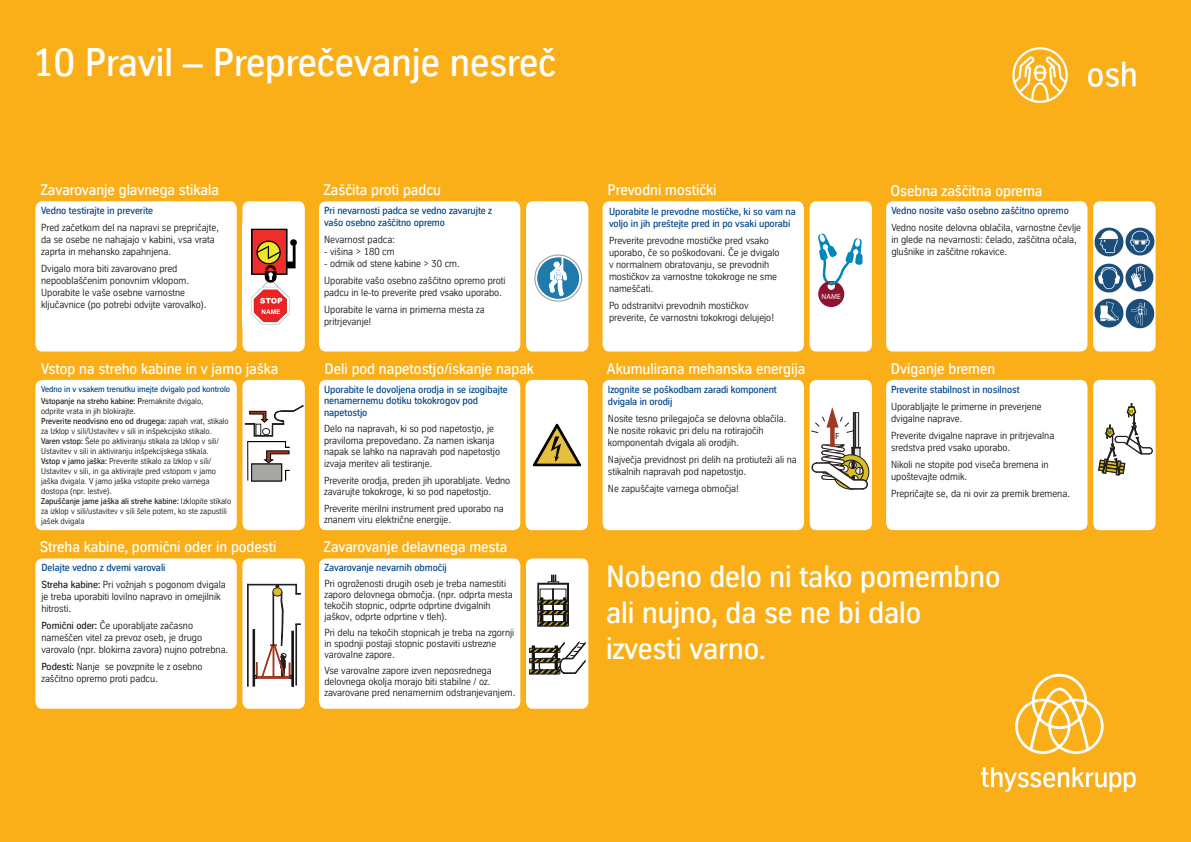
<style>
.page{position:relative;width:1191px;height:842px;background:#faaf18}
.page>*{position:absolute;margin:0;border:0;box-sizing:border-box;transform-origin:0 0}
.t1{font:500 39px "TK Type";color:#fff}
.t2{font:500 30px/36px "TK Type";color:#fff}
.t3{font:500 15px "TK Type";color:#fff}
.t4{font:10px/12px "TK Type";color:#231f20}
.t5{font:500 10px/12px "TK Type";color:#014588}
.t6{font:900 8.8px "Arial";color:#231f20;scale:1.04 1}
.t7{font:8.3px/10px "TK Type";color:#231f20}
.t8{font:500 8.3px/12.4px "TK Type";color:#014588}
.t9{font:7.5px "Myriad Pro";color:#fff}
.t10{font:900 4.9px "Arial";color:#231f20;scale:1.04 1}
.s1{color:#231f20}
.s2{font-weight:400;color:#231f20}
.s3{font-weight:500}
</style>
<div class="page">
<svg style="left:1093px;top:201px;width:62px;height:150px;background:#fdfcfa"></svg>
<div style="left:886px;top:201px;width:201px;height:150px;background:#fff;border-radius:7px"></div>
<img style="left:1094px;top:263px;width:29px;height:29px">
<img style="left:1125px;top:227px;width:29px;height:29px">
<img style="left:1094px;top:299px;width:29px;height:29px">
<img style="left:1125px;top:263px;width:29px;height:29px">
<img style="left:1094px;top:227px;width:29px;height:29px">
<img style="left:1125px;top:299px;width:29px;height:29px">
<svg style="left:242px;top:201px;width:63px;height:150px;background:#fefcf8"></svg>
<div style="left:35px;top:201px;width:202px;height:150px;background:#fff;border-radius:7px"></div>
<div style="left:319px;top:201px;width:201px;height:150px;background:#fff;border-radius:7px"></div>
<svg style="left:526px;top:201px;width:62px;height:150px;background:#e4eef2"></svg>
<div style="left:602px;top:201px;width:202px;height:150px;background:#fff;border-radius:7px"></div>
<svg style="left:809px;top:201px;width:63px;height:150px;background:#e9eaec"></svg>
<div style="left:525px;top:380px;width:63px;height:150px;background:#fff"></div>
<div style="left:319px;top:380px;width:201px;height:150px;background:#fff;border-radius:7px"></div>
<img style="left:532px;top:423px;width:49px;height:43px">
<div style="left:602px;top:380px;width:202px;height:150px;background:#fff;border-radius:7px"></div>
<svg style="left:809px;top:380px;width:63px;height:150px;background:#e6e2da"></svg>
<div style="left:886px;top:380px;width:201px;height:150px;background:#fff;border-radius:7px"></div>
<svg style="left:1093px;top:380px;width:62px;height:150px;background:#efede9"></svg>
<div style="left:35px;top:558px;width:202px;height:151px;background:#fff;border-radius:7px"></div>
<svg style="left:242px;top:558px;width:63px;height:151px;background:#e4deda"></svg>
<div style="left:35px;top:380px;width:202px;height:150px;background:#fff;border-radius:7px"></div>
<svg style="left:242px;top:380px;width:63px;height:150px;background:#eae8e5"></svg>
<div style="left:319px;top:558px;width:201px;height:151px;background:#fff;border-radius:7px"></div>
<svg style="left:526px;top:558px;width:62px;height:151px;background:#d9d8d4"></svg>
<svg style="left:1015px;top:674px;width:88px;height:80px"></svg>
<svg style="left:981px;top:767px;width:154px;height:25px"></svg>
<img style="left:1012px;top:47px;width:124px;height:56px">
<img style="left:243px;top:223px;width:59px;height:104px">
<h1 class="t1" style="left:33px;top:41px;width:525px">10 Pravil – Preprečevanje nesreč</h1>
<h3 class="t3" style="left:41px;top:182px;width:180px">Zavarovanje glavnega stikala</h3>
<h3 class="t3" style="left:324px;top:181px;width:119px">Zaščita proti padcu</h3>
<p class="t5" style="left:324px;top:205px;width:169px">Pri nevarnosti padca se vedno zavarujte z vašo osebno zaščitno opremo</p>
<p class="t4" style="left:324px;top:234px;width:73px">Nevarnost padca:</p>
<p class="t4" style="left:324px;top:246px;width:72px">- višina &gt; 180 cm</p>
<p class="t4" style="left:324px;top:255px;width:183px;line-height:17px">- odmik od stene kabine &gt; 30 cm.<br>Uporabite vašo osebno zaščitno opremo proti</p>
<p class="t4" style="left:324px;top:284px;width:179px;line-height:17px">padcu in le-to preverite pred vsako uporabo.<br>Uporabite le varna in primerna mesta za</p>
<p class="t4" style="left:324px;top:316px;width:49px">pritrjevanje!</p>
<p class="t5" style="left:41px;top:205px;width:114px">Vedno testirajte in preverite</p>
<p class="t4" style="left:41px;top:222px;width:179px">Pred začetkom del na napravi se prepričajte, da se osebe ne nahajajo v kabini, vsa vrata zaprta in mehansko zapahnjena.</p>
<p class="t4" style="left:41px;top:263px;width:167px">Dvigalo mora biti zavarovano pred nepooblaščenim ponovnim vklopom.<br>Uporabite le vaše osebne varnostne ključavnice (po potrebi odvijte varovalko).</p>
<h3 class="t3" style="left:607px;top:182px;width:110px">Prevodni mostički</h3>
<p class="t5" style="left:609px;top:205px;width:188px">Uporabite le prevodne mostičke, ki so vam na voljo in jih preštejte pred in po vsaki uporabi</p>
<p class="t4" style="left:609px;top:234px;width:172px">Preverite prevodne mostičke pred vsako uporabo, če so poškodovani. Če je dvigalo v normalnem obratovanju, se prevodnih mostičkov za varnostne tokokroge ne sme nameščati.</p>
<p class="t4" style="left:609px;top:299px;width:167px">Po odstranitvi prevodnih mostičkov preverite, če varnostni tokokrogi delujejo!</p>
<h3 class="t3" style="left:41px;top:360px;width:239px">Vstop na streho kabine in v jamo jaška</h3>
<p class="t8" style="left:41px;top:382px;width:190px">Vedno in v vsakem trenutku imejte dvigalo pod kontrolo<br><span class="s1">Vstopanje na streho kabine: P</span><span class="s2">remaknite dvigalo,</span></p>
<p class="t7" style="left:41px;top:406px;width:192px">odprite vrata in jih blokirajte.<br><span class="s3">Preverite neodvisno eno od drugega:</span> zapah vrat, stikalo za Izklop v sili/Ustavitev v sili in inšpekcijsko stikalo.<br><span class="s3">Varen vstop:</span> Šele po aktiviranju stikala za Izklop v sili/ Ustavitev v sili in aktiviranju inšpekcijskega stikala.<br><span class="s3">Vstop v jamo jaška:</span> Preverite stikalo za Izklop v sili/ Ustavitev v sili, in ga aktivirajte pred vstopom v jamo jaška dvigala. V jamo jaška vstopite preko varnega dostopa (npr. lestve).<br><span class="s3">Zapuščanje jame jaška ali strehe kabine:</span> Izklopite stikalo za izklop v sili/ustavitev v sili šele potem, ko ste zapustili jašek dvigala</p>
<h3 class="t3" style="left:324px;top:360px;width:211px">Deli pod napetostjo/iskanje napak</h3>
<h3 class="t3" style="left:607px;top:360px;width:200px">Akumulirana mehanska energija</h3>
<p class="t5" style="left:608px;top:383px;width:170px">Izognite se poškodbam zaradi komponent dvigala in orodij</p>
<p class="t4" style="left:608px;top:412px;width:180px">Nosite tesno prilegajoča se delovna oblačila.<br>Ne nosite rokavic pri delu na rotirajočih komponentah dvigala ali orodjih.</p>
<p class="t4" style="left:608px;top:453px;width:190px">Največja previdnost pri delih na protiuteži ali na stikalnih napravah pod napetostjo.</p>
<p class="t4" style="left:608px;top:482px;width:133px">Ne zapuščajte varnega območja!</p>
<p class="t5" style="left:324px;top:383px;width:185px;line-height:11.5px">Uporabite le dovoljena orodja in se izogibajte nenamernemu dotiku tokokrogov pod napetostjo</p>
<p class="t4" style="left:324px;top:423px;width:177px;line-height:11.7px">Delo na napravah, ki so pod napetostjo, je praviloma prepovedano. Za namen iskanja napak se lahko na napravah pod napetostjo izvaja meritev ali testiranje.</p>
<p class="t4" style="left:324px;top:474px;width:188px;line-height:11.5px">Preverite orodja, preden jih uporabljate. Vedno zavarujte tokokroge, ki so pod napetostjo.</p>
<p class="t4" style="left:324px;top:502px;width:181px;line-height:11.5px">Preverite merilni instrument pred uporabo na znanem viru električne energije.</p>
<p class="t9" style="left:821px;top:292px;width:21px">NAME</p>
<p class="t6" style="left:835px;top:430px;width:6px">F</p>
<h3 class="t3" style="left:890px;top:182px;width:153px">Osebna zaščitna oprema</h3>
<p class="t5" style="left:891px;top:205px;width:179px">Vedno nosite vašo osebno zaščitno opremo</p>
<p class="t4" style="left:891px;top:222px;width:191px">Vedno nosite delovna oblačila, varnostne čevlje in glede na nevarnosti: čelado, zaščitna očala, glušnike in zaščitne rokavice.</p>
<h3 class="t3" style="left:891px;top:361px;width:106px">Dviganje bremen</h3>
<p class="t5" style="left:891px;top:383px;width:130px">Preverite stabilnost in nosilnost</p>
<p class="t4" style="left:891px;top:400px;width:152px">Uporabljajte le primerne in preverjene dvigalne naprave.</p>
<p class="t4" style="left:891px;top:429px;width:165px">Preverite dvigalne naprave in pritrjevalna sredstva pred vsako uporabo.</p>
<p class="t4" style="left:891px;top:458px;width:159px">Nikoli ne stopite pod viseča bremena in upoštevajte odmik.</p>
<p class="t4" style="left:891px;top:487px;width:181px">Prepričajte se, da ni ovir za premik bremena.</p>
<h3 class="t3" style="left:40px;top:539px;width:238px">Streha kabine, pomični oder in podesti</h3>
<p class="t5" style="left:41px;top:559px;width:186px;line-height:17px">Delajte vedno z dvemi varovali<br><span class="s1">Streha kabine:</span> <span class="s2">Pri vožnjah s pogonom dvigala</span></p>
<p class="t4" style="left:41px;top:591px;width:181px">je treba uporabiti lovilno napravo in omejilnik hitrosti.</p>
<p class="t4" style="left:41px;top:620px;width:189px"><span class="s3">Pomični oder:</span> Če uporabljate začasno nameščen vitel za prevoz oseb, je drugo varovalo (npr. blokirna zavora) nujno potrebna.</p>
<p class="t4" style="left:41px;top:661px;width:163px"><span class="s3">Podesti:</span> Nanje se povzpnite le z osebno zaščitno opremo proti padcu.</p>
<h3 class="t3" style="left:324px;top:539px;width:185px">Zavarovanje delavnega mesta</h3>
<p class="t5" style="left:324px;top:562px;width:124px">Zavarovanje nevarnih območij</p>
<p class="t4" style="left:324px;top:578px;width:190px;line-height:11px">Pri ogroženosti drugih oseb je treba namestiti zaporo delovnega območja. (npr. odprta mesta tekočih stopnic, odprte odprtine dvigalnih jaškov, odprte odprtine v tleh).</p>
<p class="t4" style="left:324px;top:627px;width:191px;line-height:11px">Pri delu na tekočih stopnicah je treba na zgornji in spodnji postaji stopnic postaviti ustrezne varovalne zapore.</p>
<p class="t4" style="left:324px;top:665px;width:193px;line-height:11px">Vse varovalne zapore izven neposrednega delovnega okolja morajo biti stabilne / oz. zavarovane pred nenamernim odstranjevanjem.</p>
<h2 class="t2" style="left:606px;top:558px;width:396px">Nobeno delo ni tako pomembno ali nujno, da se ne bi dalo izvesti varno.</h2>
<p class="t10" style="left:1107px;top:429px;width:5px">M</p>
<p class="t10" style="left:1129px;top:408px;width:5px">M</p>
</div>
